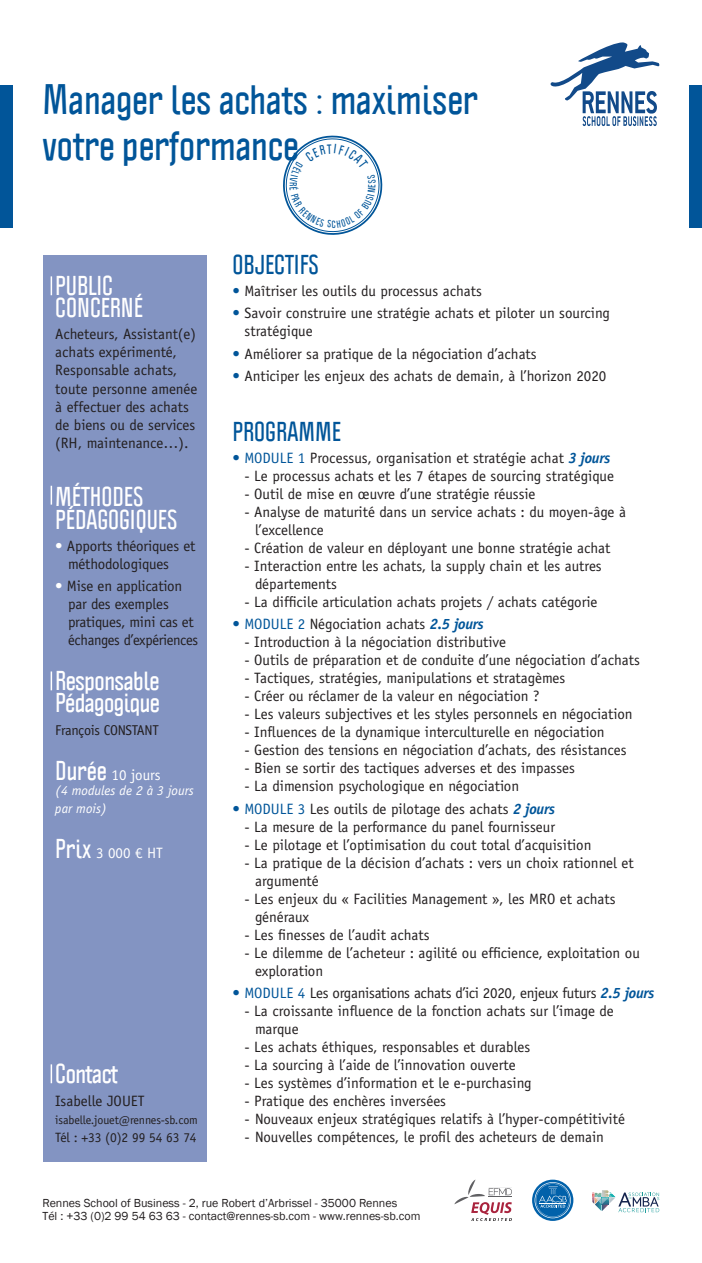
<style>
.page{position:relative;width:702px;height:1263px;background:#fff}
.page>*{position:absolute;margin:0;border:0;box-sizing:border-box;transform-origin:0 0}
.TITRE_gros{font:700 37.5px/46.5px "Politica";color:#015599}
.Titre_blanc{font:700 24px/22.5px "Politica";color:#fff}
.Titre_blanc-2{font:700 24px "Politica";letter-spacing:-.02em;color:#fff}
.Titre{font:700 24px "Politica";color:#015599}
.texte{font:15px/18px "Officina Sans Std";color:#231f20}
.TEXTE{font:15px/18px "Officina Sans Std";color:#231f20}
.TEXTE-2{font:15px/18px "Officina Sans Std";letter-spacing:-.02em;color:#231f20}
.Titre_blanc-3{font:15px "Officina Sans Std";color:#fff}
.Titre_blanc-4{font:14.25px "Officina Sans Std";letter-spacing:-.02em;color:#231f20}
.Titre_blanc-5{font:italic 13.5px/18px "Officina Sans Std";color:#fff}
.texte-2{font:13.5px "Officina Sans Std";letter-spacing:-.01em;color:#231f20}
.t1{font:12px "Franklin Gothic";color:#231f20}
.texte-3{font:12px "Officina Sans Std";letter-spacing:-.01em;color:#231f20}
.s1{font-weight:700;color:#fff}
.s2{font-family:"Politica";font-weight:700;font-size:24px}
.s3{color:#015599}
.s4{font-weight:700;font-style:italic;color:#015599}
</style>
<div class="page">
<div style="left:0;top:85px;width:13px;height:142px;background:#015599"></div>
<div style="left:689px;top:85px;width:13px;height:142px;background:#015599"></div>
<svg style="left:550px;top:42px;width:109px;height:84px"></svg>
<svg style="left:592px;top:1190px;width:67px;height:22px"></svg>
<svg style="left:454px;top:1180px;width:58px;height:41px"></svg>
<svg style="left:532px;top:1179px;width:41px;height:42px"></svg>
<svg style="left:534px;top:1182px;width:36px;height:36px"></svg>
<div style="left:43px;top:255px;width:164px;height:906px;background:#8394c2"></div>
<svg style="left:51px;top:276px;width:1px;height:19px"></svg>
<svg style="left:51px;top:486px;width:1px;height:19px"></svg>
<svg style="left:51px;top:671px;width:1px;height:19px"></svg>
<svg style="left:51px;top:1064px;width:1px;height:19px"></svg>
<svg style="left:283px;top:135px;width:100px;height:100px"></svg>
<p class="TITRE_gros" style="left:43px;top:76px;width:437px">Manager les achats : maximiser votre performance</p>
<p class="Titre_blanc" style="left:55px;top:274px;width:89px">PUBLIC<br>CONCERNÉ</p>
<p class="TEXTE" style="left:55px;top:325px;width:143px">Acheteurs, Assistant(e) achats expérimenté,<br>Responsable achats, toute personne amenée à effectuer des achats de biens ou de services (RH, maintenance…).</p>
<p class="Titre_blanc" style="left:55px;top:485px;width:124px">MÉTHODES<br>PÉDAGOGIQUES</p>
<p class="TEXTE" style="left:68px;top:537px;width:129px;text-indent:-13px"><span class="s1">•</span> Apports théoriques et méthodologiques</p>
<p class="TEXTE-2" style="left:68px;top:577px;width:132px;text-indent:-13px"><span class="s1">•</span> Mise en application par des exemples pratiques, mini cas et échanges d’expériences</p>
<p class="Titre_blanc-2" style="left:55px;top:664px;width:106px">Responsable</p>
<p class="Titre_blanc-2" style="left:55px;top:687px;width:106px">Pédagogique</p>
<p class="Titre_blanc-4" style="left:55px;top:722px;width:105px">François CONSTANT</p>
<p class="Titre_blanc-3" style="left:55px;top:766px;width:107px"><span class="s2">Durée</span> 10 jours</p>
<p class="Titre_blanc-5" style="left:55px;top:781px;width:140px">(4 modules de 2 à 3 jours par mois)</p>
<p class="Titre_blanc-3" style="left:55px;top:844px;width:109px"><span class="s2">Prix</span> 3 000 € HT</p>
<p class="Titre_blanc-2" style="left:55px;top:1058px;width:64px">Contact</p>
<p class="texte" style="left:55px;top:1091px;width:91px">Isabelle JOUET</p>
<p class="texte-3" style="left:55px;top:1112px;width:144px">isabelle.jouet@rennes-sb.com</p>
<p class="texte-2" style="left:55px;top:1129px;width:143px">Tél : +33 (0)2 99 54 63 74</p>
<p class="Titre" style="left:232px;top:248px;width:88px">OBJECTIFS</p>
<p class="TEXTE" style="left:232px;top:282px;width:251px"><span class="s3">•</span> Maîtriser les outils du processus achats</p>
<p class="TEXTE" style="left:244px;top:304px;width:367px;text-indent:-12px"><span class="s3">•</span> Savoir construire une stratégie achats et piloter un sourcing stratégique</p>
<p class="TEXTE" style="left:232px;top:344px;width:305px"><span class="s3">•</span> Améliorer sa pratique de la négociation d’achats</p>
<p class="TEXTE" style="left:232px;top:367px;width:375px"><span class="s3">•</span> Anticiper les enjeux des achats de demain, à l’horizon 2020</p>
<p class="Titre" style="left:232px;top:416px;width:110px">PROGRAMME</p>
<p class="TEXTE" style="left:232px;top:449px;width:379px"><span class="s3">• MODULE 1</span> Processus, organisation et stratégie achat <span class="s4">3 jours</span></p>
<p class="texte" style="left:244px;top:467px;width:371px">- Le processus achats et les 7 étapes de sourcing stratégique</p>
<p class="texte" style="left:244px;top:485px;width:292px">- Outil de mise en œuvre d’une stratégie réussie</p>
<p class="texte" style="left:255px;top:503px;width:372px;text-indent:-10px">- Analyse de maturité dans un service achats : du moyen-âge à l’excellence</p>
<p class="texte" style="left:244px;top:539px;width:367px">- Création de valeur en déployant une bonne stratégie achat</p>
<p class="texte" style="left:255px;top:557px;width:348px;text-indent:-10px">- Interaction entre les achats, la supply chain et les autres départements</p>
<p class="texte" style="left:244px;top:593px;width:354px">- La difficile articulation achats projets / achats catégorie</p>
<p class="TEXTE" style="left:232px;top:615px;width:253px"><span class="s3">• MODULE 2</span> Négociation achats <span class="s4">2.5 jours</span></p>
<p class="texte" style="left:244px;top:633px;width:263px">- Introduction à la négociation distributive</p>
<p class="texte" style="left:244px;top:651px;width:397px">- Outils de préparation et de conduite d’une négociation d’achats</p>
<p class="texte" style="left:244px;top:669px;width:322px">- Tactiques, stratégies, manipulations et stratagèmes</p>
<p class="texte" style="left:244px;top:687px;width:296px">- Créer ou réclamer de la valeur en négociation ?</p>
<p class="texte" style="left:244px;top:705px;width:389px">- Les valeurs subjectives et les styles personnels en négociation</p>
<p class="texte" style="left:244px;top:723px;width:361px">- Influences de la dynamique interculturelle en négociation</p>
<p class="texte" style="left:244px;top:741px;width:383px">- Gestion des tensions en négociation d’achats, des résistances</p>
<p class="texte" style="left:244px;top:759px;width:332px">- Bien se sortir des tactiques adverses et des impasses</p>
<p class="texte" style="left:244px;top:777px;width:276px">- La dimension psychologique en négociation</p>
<p class="TEXTE" style="left:232px;top:800px;width:324px"><span class="s3">• MODULE 3</span> Les outils de pilotage des achats <span class="s4">2 jours</span></p>
<p class="texte" style="left:244px;top:818px;width:312px">- La mesure de la performance du panel fournisseur</p>
<p class="texte" style="left:244px;top:836px;width:348px">- Le pilotage et l’optimisation du cout total d’acquisition</p>
<p class="texte" style="left:255px;top:854px;width:380px;text-indent:-10px">- La pratique de la décision d’achats : vers un choix rationnel et argumenté</p>
<p class="texte" style="left:255px;top:890px;width:362px;text-indent:-10px">- Les enjeux du « Facilities Management », les MRO et achats généraux</p>
<p class="texte" style="left:244px;top:926px;width:187px">- Les finesses de l’audit achats</p>
<p class="texte" style="left:255px;top:944px;width:386px;text-indent:-10px">- Le dilemme de l’acheteur : agilité ou efficience, exploitation ou exploration</p>
<p class="TEXTE-2" style="left:232px;top:984px;width:423px"><span class="s3">• MODULE 4</span> Les organisations achats d’ici 2020, enjeux futurs <span class="s4">2.5 jours</span></p>
<p class="texte" style="left:255px;top:1002px;width:360px;text-indent:-10px">- La croissante influence de la fonction achats sur l’image de marque</p>
<p class="texte" style="left:244px;top:1038px;width:287px">- Les achats éthiques, responsables et durables</p>
<p class="texte" style="left:244px;top:1056px;width:272px">- La sourcing à l’aide de l’innovation ouverte</p>
<p class="texte" style="left:244px;top:1074px;width:289px">- Les systèmes d’information et le e-purchasing</p>
<p class="texte" style="left:244px;top:1092px;width:203px">- Pratique des enchères inversées</p>
<p class="texte" style="left:244px;top:1110px;width:382px">- Nouveaux enjeux stratégiques relatifs à l’hyper-compétitivité</p>
<p class="texte" style="left:244px;top:1128px;width:361px">- Nouvelles compétences, le profil des acheteurs de demain</p>
<p class="t1" style="left:43px;top:1195px;width:356px">Rennes School of Business - 2, rue Robert d’Arbrissel - 35000 Rennes</p>
<p class="t1" style="left:43px;top:1209px;width:379px">Tél : +33 (0)2 99 54 63 63 - contact@rennes-sb.com - www.rennes-sb.com</p>
</div>
